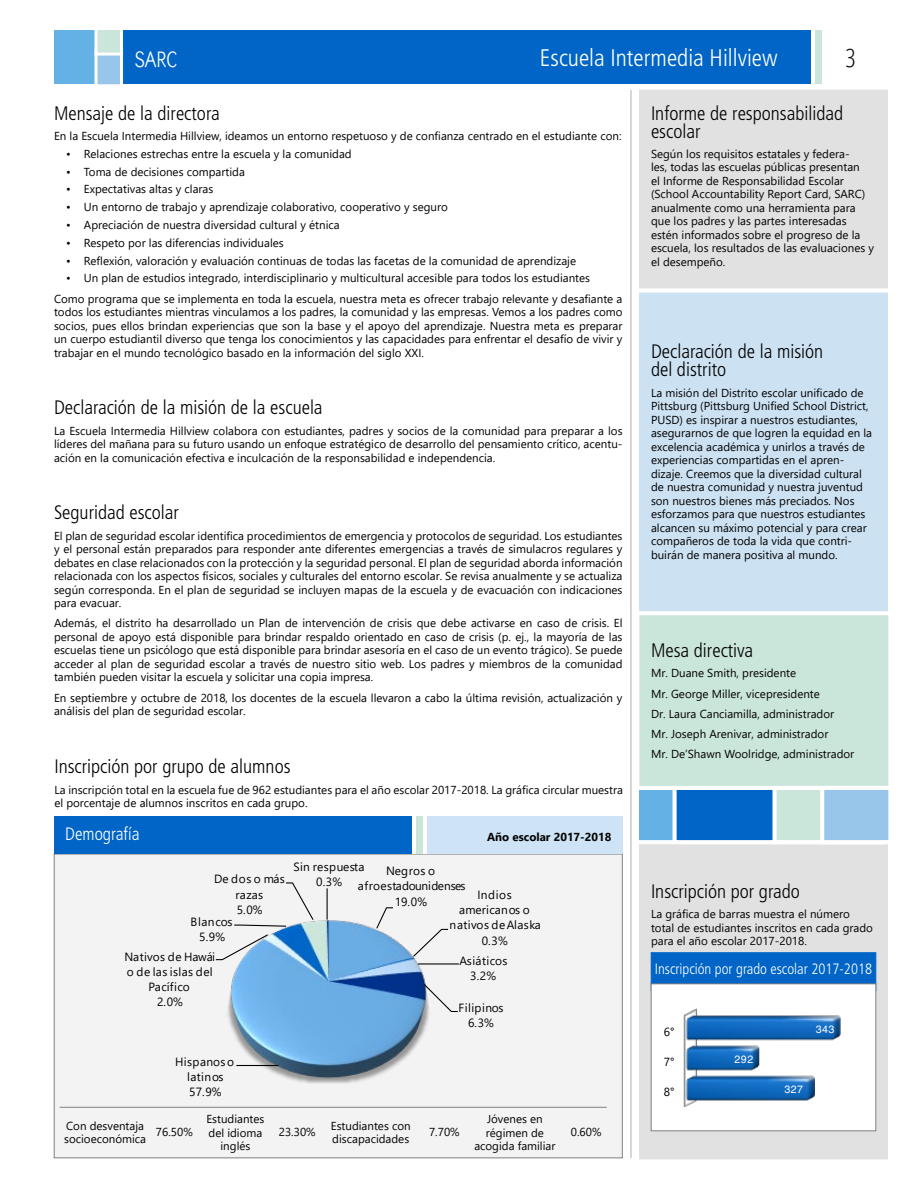
<style>
.page{position:relative;width:918px;height:1188px;background:#fff}
.page>*{position:absolute;margin:0;border:0;box-sizing:border-box;transform-origin:0 0}
.t1{font:300 condensed 25.5px "Open Sans";color:#010101}
.t2{font:300 condensed 24px "Frutiger LT Std";color:#fff}
.t3{font:21px "MK Abel";color:#fff}
.t4{font:300 condensed 19.5px/18px "Frutiger LT Std";color:#010101}
.t5{font:300 condensed 18px "Frutiger LT Std";color:#fff}
.t6{font:300 condensed 15px "Frutiger LT Std";color:#fff}
.t7{font:11.85px/15.1px "Segoe UI";letter-spacing:.03em;color:#000;text-align:center}
.t8{font:11.7px "Segoe UI";color:#000}
.t9{font:11.55px/13.5px "Segoe UI";color:#010101}
.t10{font:700 11.55px "Segoe UI";color:#010101}
.t11{font:10.65px "Helvetica LT Std";letter-spacing:.045em;color:#fff}
</style>
<div class="page">
<div style="left:639px;top:90px;width:249px;height:1068px;background:#cce1f2"></div>
<hr style="left:630px;top:90px;width:2px;height:1068px;background:#c8c8c8">
<div style="left:98px;top:30px;width:714px;height:54px;background:#0065c6"></div>
<div style="left:54px;top:30px;width:40px;height:54px;background:#63b1e5"></div>
<div style="left:94px;top:50px;width:29px;height:37px;background:#98c6ea;border:3px solid #fff"></div>
<div style="left:94px;top:27px;width:29px;height:29px;background:#cae5da;border:3px solid #fff"></div>
<div style="left:815px;top:30px;width:7px;height:54px;background:#cae5da"></div>
<div style="left:639px;top:83px;width:249px;height:210px;background:#e1e1e1"></div>
<div style="left:639px;top:611px;width:250px;height:175px;background:#cae5da"></div>
<div style="left:639px;top:844px;width:249px;height:316px;background:#e1e1e1"></div>
<div style="left:635px;top:786px;width:249px;height:58px;background:#63b1e5;border:4px solid #fff"></div>
<div style="left:673px;top:786px;width:212px;height:58px;background:#0065c6;border:4px solid #fff"></div>
<div style="left:772px;top:786px;width:114px;height:58px;background:#cae5da;border:4px solid #fff"></div>
<div style="left:820px;top:786px;width:72px;height:58px;background:#98c6ea;border:4px solid #fff"></div>
<svg style="left:651px;top:952px;width:225px;height:179px;background:#aacae9"></svg>
<div style="left:54px;top:854px;width:568px;height:304px;background:#f3f3f3;border:1px solid #808080"></div>
<div style="left:54px;top:817px;width:359px;height:37px;background:#0065c6"></div>
<div style="left:426px;top:817px;width:197px;height:37px;background:#cee4f6"></div>
<div style="left:416px;top:817px;width:7px;height:37px;background:#cae5da"></div>
<hr style="left:60px;top:1107px;width:547px;height:1px;background:#808080">
<img style="left:228px;top:904px;width:201px;height:180px">
<svg style="left:375px;top:907px;width:19px;height:23px"></svg>
<svg style="left:412px;top:928px;width:37px;height:30px"></svg>
<hr style="left:418px;top:963px;width:41px;height:2px;background:#000">
<svg style="left:423px;top:983px;width:35px;height:30px"></svg>
<hr style="left:236px;top:1065px;width:42px;height:1px;background:#000">
<svg style="left:215px;top:933px;width:54px;height:28px"></svg>
<svg style="left:233px;top:882px;width:82px;height:45px"></svg>
<hr style="left:327px;top:888px;width:1px;height:32px;background:#000">
<img style="left:683px;top:1007px;width:177px;height:102px">
<h3 class="t3" style="left:135px;top:47px;width:44px">SARC</h3>
<h2 class="t2" style="left:540px;top:44px;width:239px">Escuela Intermedia Hillview</h2>
<h1 class="t1" style="left:845px;top:40px;width:12px">3</h1>
<h3 class="t4" style="left:54px;top:104px;width:167px">Mensaje de la directora</h3>
<p class="t9" style="left:54px;top:128px;width:569px">En la Escuela Intermedia Hillview, ideamos un entorno respetuoso y de confianza centrado en el estudiante con:</p>
<p class="t9" style="left:66px;top:146px;width:287px">• Relaciones estrechas entre la escuela y la comunidad</p>
<p class="t9" style="left:66px;top:164px;width:180px">• Toma de decisiones compartida</p>
<p class="t9" style="left:66px;top:181px;width:149px">• Expectativas altas y claras</p>
<p class="t9" style="left:66px;top:199px;width:383px">• Un entorno de trabajo y aprendizaje colaborativo, cooperativo y seguro</p>
<p class="t9" style="left:66px;top:217px;width:275px">• Apreciación de nuestra diversidad cultural y étnica</p>
<p class="t9" style="left:66px;top:235px;width:219px">• Respeto por las diferencias individuales</p>
<p class="t9" style="left:66px;top:253px;width:512px">• Reflexión, valoración y evaluación continuas de todas las facetas de la comunidad de aprendizaje</p>
<p class="t9" style="left:54px;top:267px;width:570px;line-height:20.2px;text-indent:12px">• Un plan de estudios integrado, interdisciplinario y multicultural accesible para todos los estudiantes<br>Como programa que se implementa en toda la escuela, nuestra meta es ofrecer trabajo relevante y desafiante a</p>
<p class="t9" style="left:54px;top:304px;width:570px;text-align:justify">todos los estudiantes mientras vinculamos a los padres, la comunidad y las empresas. Vemos a los padres como socios, pues ellos brindan experiencias que son la base y el apoyo del aprendizaje. Nuestra meta es preparar un cuerpo estudiantil diverso que tenga los conocimientos y las capacidades para enfrentar el desafío de vivir y trabajar en el mundo tecnológico basado en la información del siglo XXI.</p>
<h3 class="t4" style="left:651px;top:104px;width:194px">Informe de responsabilidad escolar</h3>
<p class="t9" style="left:651px;top:146px;width:225px">Según los requisitos estatales y federa-<br>les, todas las escuelas públicas presentan<br>el Informe de Responsabilidad Escolar (School Accountability Report Card, SARC) anualmente como una herramienta para que los padres y las partes interesadas estén informados sobre el progreso de la escuela, los resultados de las evaluaciones y el desempeño.</p>
<h3 class="t4" style="left:651px;top:343px;width:174px">Declaración de la misión del distrito</h3>
<p class="t9" style="left:651px;top:385px;width:223px">La misión del Distrito escolar unificado de Pittsburg (Pittsburg Unified School District, PUSD) es inspirar a nuestros estudiantes, asegurarnos de que logren la equidad en la excelencia académica y unirlos a través de experiencias compartidas en el apren&shy;dizaje. Creemos que la diversidad cultural de nuestra comunidad y nuestra juventud son nuestros bienes más preciados. Nos esforzamos para que nuestros estudiantes alcancen su máximo potencial y para crear compañeros de toda la vida que contri&shy;buirán de manera positiva al mundo.</p>
<h3 class="t4" style="left:54px;top:399px;width:270px">Declaración de la misión de la escuela</h3>
<p class="t9" style="left:54px;top:423px;width:570px;text-align:justify">La Escuela Intermedia Hillview colabora con estudiantes, padres y socios de la comunidad para preparar a los líderes del mañana para su futuro usando un enfoque estratégico de desarrollo del pensamiento crítico, acentu&shy;ación en la comunicación efectiva e inculcación de la responsabilidad e independencia.</p>
<h3 class="t4" style="left:54px;top:504px;width:126px">Seguridad escolar</h3>
<p class="t9" style="left:54px;top:528px;width:570px;text-align:justify">El plan de seguridad escolar identifica procedimientos de emergencia y protocolos de seguridad. Los estudiantes y el personal están preparados para responder ante diferentes emergencias a través de simulacros regulares y debates en clase relacionados con la protección y la seguridad personal. El plan de seguridad aborda información relacionada con los aspectos físicos, sociales y culturales del entorno escolar. Se revisa anualmente y se actualiza según corresponda. En el plan de seguridad se incluyen mapas de la escuela y de evacuación con indicaciones para evacuar.</p>
<p class="t9" style="left:54px;top:615px;width:570px;text-align:justify">Además, el distrito ha desarrollado un Plan de intervención de crisis que debe activarse en caso de crisis. El personal de apoyo está disponible para brindar respaldo orientado en caso de crisis (p. ej., la mayoría de las escuelas tiene un psicólogo que está disponible para brindar asesoría en el caso de un evento trágico). Se puede acceder al plan de seguridad escolar a través de nuestro sitio web. Los padres y miembros de la comunidad también pueden visitar la escuela y solicitar una copia impresa.</p>
<p class="t9" style="left:54px;top:690px;width:570px">En septiembre y octubre de 2018, los docentes de la escuela llevaron a cabo la última revisión, actualización y análisis del plan de seguridad escolar.</p>
<h3 class="t4" style="left:651px;top:642px;width:104px">Mesa directiva</h3>
<p class="t9" style="left:651px;top:662px;width:205px;line-height:20.2px">Mr. Duane Smith, presidente<br>Mr. George Miller, vicepresidente<br>Dr. Laura Canciamilla, administrador<br>Mr. Joseph Arenivar, administrador<br>Mr. De’Shawn Woolridge, administrador</p>
<h3 class="t4" style="left:54px;top:758px;width:238px">Inscripción por grupo de alumnos</h3>
<p class="t9" style="left:54px;top:782px;width:570px">La inscripción total en la escuela fue de 962 estudiantes para el año escolar 2017-2018. La gráfica circular muestra el porcentaje de alumnos inscritos en cada grupo.</p>
<h3 class="t5" style="left:65px;top:824px;width:76px">Demografía</h3>
<p class="t10" style="left:487px;top:826px;width:126px">Año escolar 2017-2018</p>
<p class="t7" style="left:214px;top:871px;width:72px">De dos o más razas<br>5.0%</p>
<p class="t7" style="left:191px;top:913px;width:43px">Blancos<br>5.9%</p>
<p class="t7" style="left:125px;top:948px;width:92px">Nativos de Hawái o de las islas del<br>Pacífico<br>2.0%</p>
<p class="t7" style="left:294px;top:858px;width:72px">Sin respuesta<br>0.3%</p>
<p class="t7" style="left:358px;top:862px;width:109px">Negros o afroestadounidenses<br>19.0%</p>
<p class="t7" style="left:449px;top:886px;width:93px">Indios americanos o nativos de Alaska<br>0.3%</p>
<p class="t7" style="left:459px;top:952px;width:50px">Asiáticos<br>3.2%</p>
<p class="t7" style="left:458px;top:999px;width:46px">Filipinos<br>6.3%</p>
<p class="t7" style="left:175px;top:1053px;width:60px">Hispanos o latinos<br>57.9%</p>
<p class="t9" style="left:64px;top:1118px;width:83px">Con desventaja socioeconómica</p>
<p class="t9" style="left:156px;top:1124px;width:38px">76.50%</p>
<p class="t9" style="left:206px;top:1111px;width:60px;text-align:center">Estudiantes del idioma inglés</p>
<p class="t9" style="left:279px;top:1124px;width:38px">23.30%</p>
<p class="t9" style="left:331px;top:1118px;width:81px">Estudiantes con discapacidades</p>
<p class="t9" style="left:429px;top:1124px;width:32px">7.70%</p>
<p class="t9" style="left:474px;top:1111px;width:83px;text-align:center">Jóvenes en régimen de acogida familiar</p>
<p class="t9" style="left:571px;top:1124px;width:32px">0.60%</p>
<h3 class="t4" style="left:651px;top:883px;width:150px">Inscripción por grado</h3>
<p class="t9" style="left:651px;top:907px;width:224px">La gráfica de barras muestra el número total de estudiantes inscritos en cada grado para el año escolar 2017-2018.</p>
<p class="t6" style="left:655px;top:961px;width:219px">Inscripción por grado escolar 2017-2018</p>
<p class="t8" style="left:664px;top:1021px;width:12px">6°</p>
<p class="t8" style="left:664px;top:1051px;width:12px">7°</p>
<p class="t8" style="left:664px;top:1081px;width:12px">8°</p>
<p class="t11" style="left:735px;top:1053px;width:20px">292</p>
<p class="t11" style="left:816px;top:1023px;width:20px">343</p>
<p class="t11" style="left:785px;top:1083px;width:20px">327</p>
</div>
